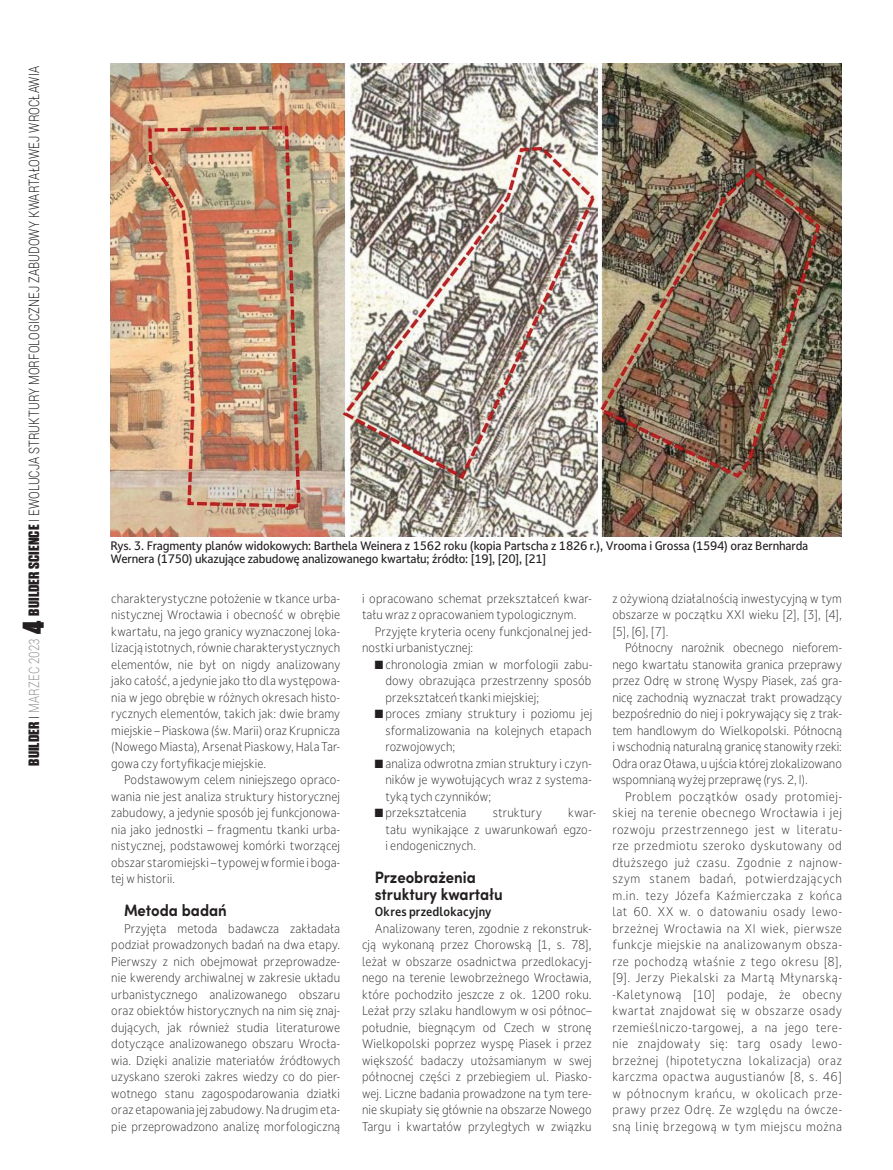
<style>
.page{position:relative;width:893px;height:1170px;background:#fff}
.page>*{position:absolute;margin:0;border:0;box-sizing:border-box;transform-origin:0 0}
.SRODTYTUL{font:700 16.5px/16.5px "Sofia Pro";color:#231f20;scale:.9 1}
.t1{font:300 14.25px "Roboto";letter-spacing:.005em;color:#231f20;scale:.8 1}
.TEKST_PODSTAWOWY{font:300 12px/16.5px "Darkmode On CC";letter-spacing:.01em;color:#231f20;text-align:justify;scale:.93 1}
.TEKST_PODSTAWOWY-2{font:300 12px/16.5px "Darkmode On CC";letter-spacing:.01em;color:#231f20;text-align:justify;scale:.92 1}
.TEKST_PODSTAWOWY-3{font:700 12px "Darkmode On CC";letter-spacing:.01em;color:#231f20;scale:.92 1}
.FOTO_PODPIS{font:500 11.7px/13.5px "Darkmode On CC";letter-spacing:-.015em;color:#231f20;scale:.95 1}
.s1{font-family:"Dharma Gothic E";font-weight:700;font-stretch:expanded;font-size:15px}
.s2{color:#939598}
.s3{font-family:"Dharma Gothic E";font-weight:800;font-size:30px}
</style>
<div class="page">
<img style="left:111px;top:64px;width:731px;height:472px">
<p class="t1" style="left:24px;top:765px;width:876px;rotate:-90deg"><span class="s1">BUILDER</span> I <span class="s2">MARZEC 2023</span> <span class="s3">4</span> <span class="s1">BUILDER SCIENCE</span> I EWOLUCJA STRUKTURY MORFOLOGICZNEJ ZABUDOWY KWARTAŁOWEJ WROCŁAWIA</p>
<p class="FOTO_PODPIS" style="left:111px;top:538px;width:736px">Rys. 3. Fragmenty planów widokowych: Barthela Weinera z 1562 roku (kopia Partscha z 1826 r.), Vrooma i Grossa (1594) oraz Bernharda<br>Wernera (1750) ukazujące zabudowę analizowanego kwartału; źródło: [19], [20], [21]</p>
<p class="TEKST_PODSTAWOWY" style="left:111px;top:589px;width:248px">charakterystyczne położenie w tkance urba&shy;nistycznej Wrocławia i obecność w obrębie kwartału, na jego granicy wyznaczonej loka&shy;lizacją istotnych, równie charakterystycznych elementów, nie był on nigdy analizowany jako całość, a jedynie jako tło dla występowa&shy;nia w jego obrębie w różnych okresach histo&shy;rycznych elementów, takich jak: dwie bramy miejskie – Piaskowa (św. Marii) oraz Krupnicza (Nowego Miasta), Arsenał Piaskowy, Hala Tar&shy;gowa czy fortyfikacje miejskie.</p>
<p class="TEKST_PODSTAWOWY" style="left:111px;top:771px;width:248px;text-indent:13px">Podstawowym celem niniejszego opraco&shy;wania nie jest analiza struktury historycznej zabudowy, a jedynie sposób jej funkcjonowa&shy;nia jako jednostki – fragmentu tkanki urba&shy;nistycznej, podstawowej komórki tworzącej obszar staromiejski – typowej w formie i boga&shy;tej w historii.</p>
<p class="SRODTYTUL" style="left:124px;top:900px;width:116px">Metoda badań</p>
<p class="TEKST_PODSTAWOWY" style="left:111px;top:919px;width:248px;text-indent:13px">Przyjęta metoda badawcza zakładała podział prowadzonych badań na dwa etapy.<br>Pierwszy z nich obejmował przeprowadze&shy;nie kwerendy archiwalnej w zakresie układu urbanistycznego analizowanego obszaru oraz obiektów historycznych na nim się znaj&shy;dujących, jak również studia literaturowe dotyczące analizowanego obszaru Wrocła&shy;wia. Dzięki analizie materiałów źródłowych uzyskano szeroki zakres wiedzy co do pier&shy;wotnego stanu zagospodarowania działki oraz etapowania jej zabudowy. Na drugim eta&shy;pie przeprowadzono analizę morfologiczną</p>
<p class="TEKST_PODSTAWOWY" style="left:362px;top:589px;width:248px">i opracowano schemat przekształceń kwar&shy;tału wraz z opracowaniem typologicznym.</p>
<p class="TEKST_PODSTAWOWY" style="left:362px;top:622px;width:248px;text-indent:13px">Przyjęte kryteria oceny funkcjonalnej jed&shy;nostki urbanistycznej:</p>
<p class="TEKST_PODSTAWOWY" style="left:385px;top:655px;width:224px;text-indent:-11px">■ chronologia zmian w morfologii zabu&shy;dowy obrazująca przestrzenny sposób przekształceń tkanki miejskiej;</p>
<p class="TEKST_PODSTAWOWY" style="left:385px;top:705px;width:224px;text-indent:-11px">■ proces zmiany struktury i poziomu jej sformalizowania na kolejnych etapach rozwojowych;</p>
<p class="TEKST_PODSTAWOWY-2" style="left:385px;top:754px;width:226px;text-indent:-11px">■ analiza odwrotna zmian struktury i czyn&shy;ników je wywołujących wraz z systema&shy;tyką tych czynników;</p>
<p class="TEKST_PODSTAWOWY" style="left:375px;top:804px;width:100px">■ przekształcenia</p>
<p class="TEKST_PODSTAWOWY" style="left:493px;top:804px;width:54px">struktury</p>
<p class="TEKST_PODSTAWOWY" style="left:385px;top:804px;width:228px;text-align:left;text-indent:183px">kwar&shy;tału wynikające z uwarunkowań egzo&shy;i endogenicznych.</p>
<p class="SRODTYTUL" style="left:375px;top:867px;width:144px">Przeobrażenia struktury kwartału</p>
<p class="TEKST_PODSTAWOWY-3" style="left:375px;top:903px;width:128px">Okres przedlokacyjny</p>
<p class="TEKST_PODSTAWOWY" style="left:362px;top:919px;width:248px;text-indent:13px">Analizowany teren, zgodnie z rekonstruk&shy;cją wykonaną przez Chorowską [1, s. 78], leżał w obszarze osadnictwa przedlokacyj&shy;nego na terenie lewobrzeżnego Wrocławia, które pochodziło jeszcze z ok. 1200 roku.<br>Leżał przy szlaku handlowym w osi północ– południe, biegnącym od Czech w stronę Wielkopolski poprzez wyspę Piasek i przez większość badaczy utożsamianym w swej północnej części z przebiegiem ul. Piasko&shy;wej. Liczne badania prowadzone na tym tere&shy;nie skupiały się głównie na obszarze Nowego Targu i kwartałów przyległych w związku</p>
<p class="TEKST_PODSTAWOWY-2" style="left:612px;top:589px;width:251px">z ożywioną działalnością inwestycyjną w tym obszarze w początku XXI wieku [2], [3], [4], [5], [6], [7].</p>
<p class="TEKST_PODSTAWOWY" style="left:612px;top:639px;width:248px;text-indent:13px">Północny narożnik obecnego nieforem&shy;nego kwartału stanowiła granica przeprawy przez Odrę w stronę Wyspy Piasek, zaś gra&shy;nicę zachodnią wyznaczał trakt prowadzący bezpośrednio do niej i pokrywający się z trak&shy;tem handlowym do Wielkopolski. Północną i wschodnią naturalną granicę stanowiły rzeki:<br>Odra oraz Oława, u ujścia której zlokalizowano wspomnianą wyżej przeprawę (rys. 2, I).</p>
<p class="TEKST_PODSTAWOWY" style="left:612px;top:787px;width:248px;text-indent:13px">Problem początków osady protomiej&shy;skiej na terenie obecnego Wrocławia i jej rozwoju przestrzennego jest w literatu&shy;rze przedmiotu szeroko dyskutowany od dłuższego już czasu. Zgodnie z najnow&shy;szym stanem badań, potwierdzających m.in. tezy Józefa Kaźmierczaka z końca lat 60. XX w. o datowaniu osady lewo&shy;brzeżnej Wrocławia na XI wiek, pierwsze funkcje miejskie na analizowanym obsza&shy;rze pochodzą właśnie z tego okresu [8], [9]. Jerzy Piekalski za Martą Młynarską--Kaletynową [10] podaje, że obecny kwartał znajdował się w obszarze osady rzemieślniczo-targowej, a na jego tere&shy;nie znajdowały się: targ osady lewo&shy;brzeżnej (hipotetyczna lokalizacja) oraz karczma opactwa augustianów [8, s. 46] w północnym krańcu, w okolicach prze&shy;prawy przez Odrę. Ze względu na ówcze&shy;sną linię brzegową w tym miejscu można</p>
</div>
